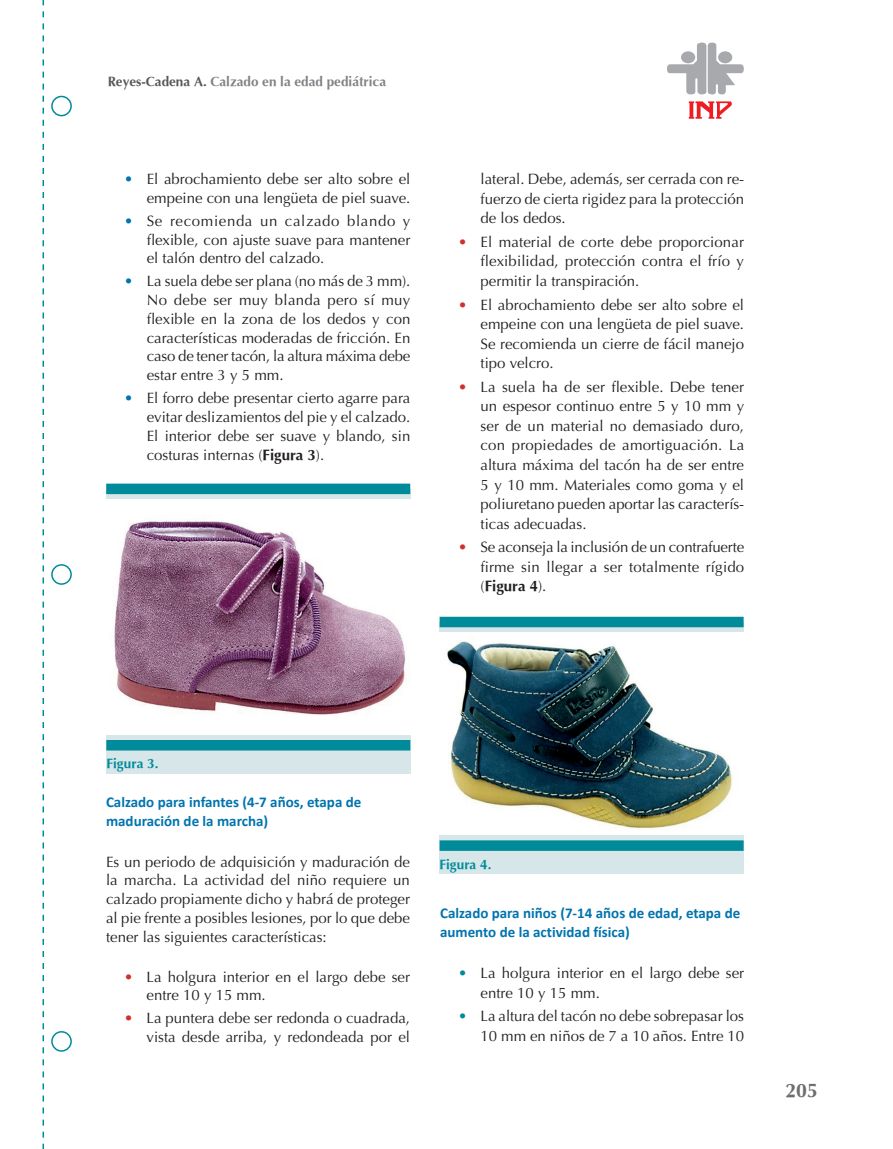
<style>
.page{position:relative;width:893px;height:1149px;background:#fff}
.page>*{position:absolute;margin:0;border:0;box-sizing:border-box;transform-origin:0 0}
.t1{font:700 19.5px "Optima";color:#6c6d70}
.Texto{font:15px/19.5px "Optima";color:#231f20;text-align:justify}
.Título_2{font:700 15px/19.5px "Calibri";color:#0074ae}
.t2{font:700 13.5px "Optima";color:#808285}
.Pie_de_figura{font:700 13.5px "Optima";color:#008b9a}
.s1{color:#57585a}
.s2{color:#0074ae}
.s3{font-weight:700}
.s4{color:#d22e2e}
.s5{color:#008b9a}
</style>
<div class="page">
<svg style="left:689px;top:101px;width:43px;height:18px"></svg>
<svg style="left:667px;top:42px;width:77px;height:52px"></svg>
<div style="left:718px;top:51px;width:14px;height:12px;background:#a8a9ad;border-radius:50%"></div>
<svg style="left:43px;top:0;width:1px;height:1148px"></svg>
<div style="left:51px;top:96px;width:21px;height:20px;border:2px solid #008b9a;border-radius:50%"></div>
<div style="left:51px;top:564px;width:21px;height:20px;border:2px solid #008b9a;border-radius:50%"></div>
<div style="left:51px;top:1030px;width:21px;height:21px;border:2px solid #008b9a;border-radius:50%"></div>
<div style="left:440px;top:622px;width:304px;height:251px;background:#d6e6e9"></div>
<div style="left:440px;top:840px;width:304px;height:10px;background:#008b9a"></div>
<div style="left:440px;top:616px;width:304px;height:11px;background:#008b9a"></div>
<div style="left:106px;top:489px;width:304px;height:284px;background:#d6e6e9"></div>
<div style="left:106px;top:739px;width:304px;height:11px;background:#008b9a"></div>
<div style="left:106px;top:483px;width:304px;height:11px;background:#008b9a"></div>
<img style="left:106px;top:499px;width:304px;height:235px">
<img style="left:440px;top:632px;width:304px;height:202px">
<p class="t2" style="left:108px;top:74px;width:280px"><span class="s1">Reyes-Cadena A.</span> Calzado en la edad pediátrica</p>
<p class="Texto" style="left:124px;top:170px;width:288px;line-height:18.8px;text-align:right"><span class="s2">•</span> El abrochamiento debe ser alto sobre el empeine con una lengüeta de piel suave.</p>
<p class="Texto" style="left:147px;top:211px;width:265px;line-height:18.8px;text-indent:-22px"><span class="s2">•</span> Se recomienda un calzado blando y flexible, con ajuste suave para mantener el talón dentro del calzado.</p>
<p class="Texto" style="left:147px;top:272px;width:265px;line-height:18.8px;text-indent:-22px"><span class="s2">•</span> La suela debe ser plana (no más de 3 mm).<br>No debe ser muy blanda pero sí muy flexible en la zona de los dedos y con características moderadas de fricción. En caso de tener tacón, la altura máxima debe estar entre 3 y 5 mm.</p>
<p class="Texto" style="left:147px;top:389px;width:265px;line-height:18.8px;text-indent:-22px"><span class="s2">•</span> El forro debe presentar cierto agarre para evitar deslizamientos del pie y el calzado.<br>El interior debe ser suave y blando, sin costuras internas (<span class="s3">Figura 3</span>).</p>
<p class="Texto" style="left:481px;top:169px;width:265px">lateral. Debe, además, ser cerrada con re&shy;fuerzo de cierta rigidez para la protección de los dedos.</p>
<p class="Texto" style="left:481px;top:232px;width:265px;text-indent:-22px"><span class="s4">•</span> El material de corte debe proporcionar flexibilidad, protección contra el frío y permitir la transpiración.</p>
<p class="Texto" style="left:481px;top:295px;width:265px;text-indent:-22px"><span class="s4">•</span> El abrochamiento debe ser alto sobre el empeine con una lengüeta de piel suave.<br>Se recomienda un cierre de fácil manejo tipo velcro.</p>
<p class="Texto" style="left:481px;top:377px;width:265px;text-indent:-22px"><span class="s4">•</span> La suela ha de ser flexible. Debe tener un espesor continuo entre 5 y 10 mm y ser de un material no demasiado duro, con propiedades de amortiguación. La altura máxima del tacón ha de ser entre 5 y 10 mm. Materiales como goma y el poliuretano pueden aportar las caracterís&shy;ticas adecuadas.</p>
<p class="Texto" style="left:481px;top:537px;width:265px;text-indent:-22px"><span class="s4">•</span> Se aconseja la inclusión de un contrafuerte firme sin llegar a ser totalmente rígido (<span class="s3">Figura 4</span>).</p>
<p class="Pie_de_figura" style="left:106px;top:755px;width:53px">Figura 3.</p>
<p class="Título_2" style="left:106px;top:792px;width:257px">Calzado para infantes (4-7 años, etapa de maduración de la marcha)</p>
<p class="Texto" style="left:106px;top:852px;width:306px;line-height:18.8px">Es un periodo de adquisición y maduración de la marcha. La actividad del niño requiere un calzado propiamente dicho y habrá de proteger al pie frente a posibles lesiones, por lo que debe tener las siguientes características:</p>
<p class="Texto" style="left:147px;top:967px;width:265px;line-height:18.8px;text-indent:-22px"><span class="s4">•</span> La holgura interior en el largo debe ser entre 10 y 15 mm.</p>
<p class="Texto" style="left:124px;top:1008px;width:288px;line-height:18.8px;text-align:right"><span class="s4">•</span> La puntera debe ser redonda o cuadrada, vista desde arriba, y redondeada por el</p>
<p class="Pie_de_figura" style="left:439px;top:856px;width:53px">Figura 4.</p>
<p class="Título_2" style="left:440px;top:902px;width:302px">Calzado para niños (7-14 años de edad, etapa de aumento de la actividad física)</p>
<p class="Texto" style="left:481px;top:963px;width:265px;text-indent:-22px"><span class="s5">•</span> La holgura interior en el largo debe ser entre 10 y 15 mm.</p>
<p class="Texto" style="left:458px;top:1006px;width:288px;text-align:right"><span class="s5">•</span> La altura del tacón no debe sobrepasar los<br>10 mm en niños de 7 a 10 años. Entre 10</p>
<h1 class="t1" style="left:785px;top:1079px;width:34px">205</h1>
</div>
